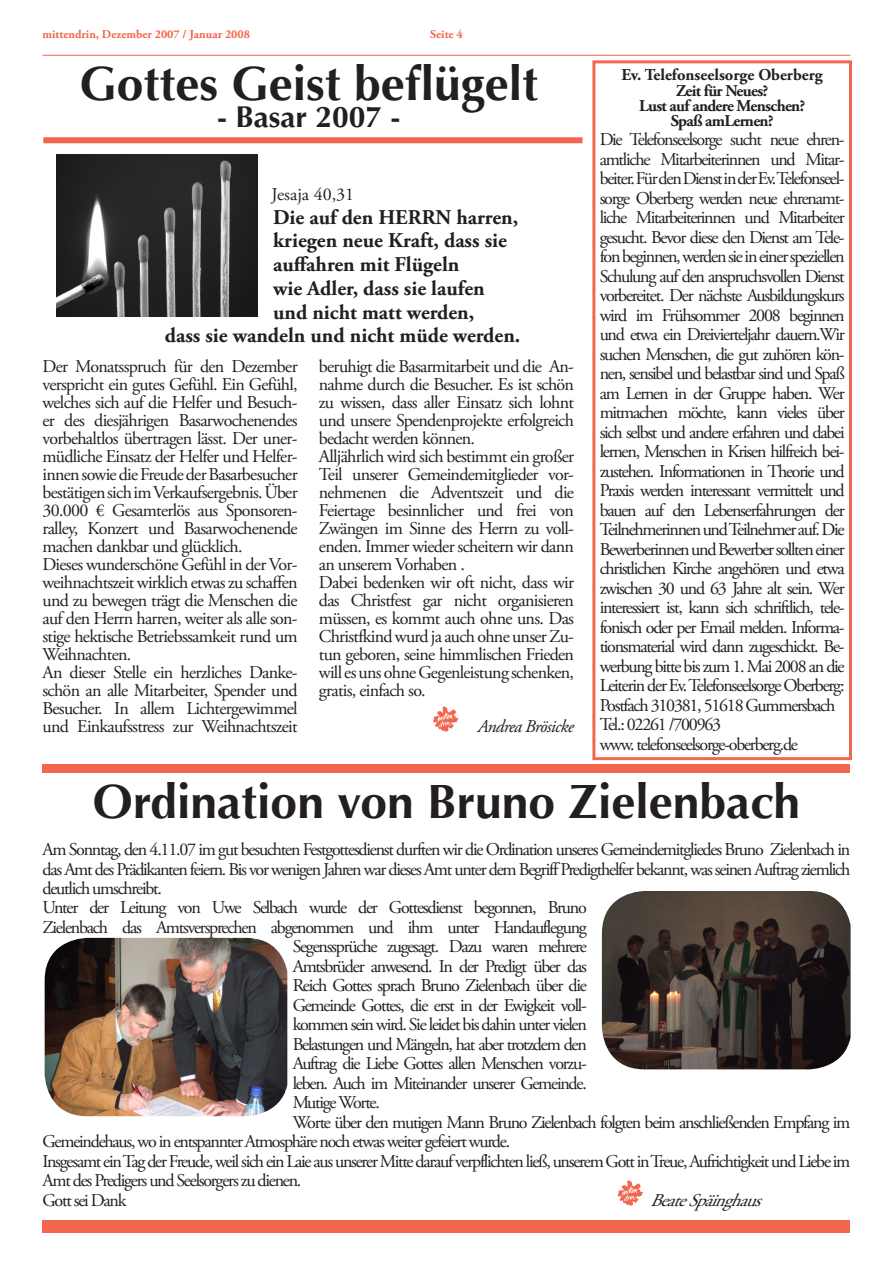
<style>
.page{position:relative;width:893px;height:1263px;background:#fff}
.page>*{position:absolute;margin:0;border:0;box-sizing:border-box;transform-origin:0 0}
.t1{font:700 48px "Optima";color:#231f20}
.t2{font:700 30px "Optima";color:#231f20}
.t3{font:700 21px "Adobe Garamond Pro";color:#231f20}
.t4{font:18px/19.5px "Adobe Garamond Pro";letter-spacing:-.07em;color:#231f20}
.t5{font:18px/18px "Adobe Garamond Pro";letter-spacing:-.04em;color:#231f20}
.t6{font:italic 18px "Adobe Garamond Pro";color:#231f20}
.t7{font:italic 18px "Adobe Garamond Pro";letter-spacing:-.04em;color:#231f20}
.t8{font:18px "Adobe Garamond Pro";color:#231f20}
.t9{font:700 16.5px/15.5px "Adobe Garamond Pro";letter-spacing:-.04em;color:#231f20;text-align:center}
.t10{font:700 12px "Adobe Garamond Pro";color:#f26650}
</style>
<div class="page">
<div style="left:43px;top:1220px;width:807px;height:13px;background:#f26650"></div>
<hr style="left:43px;top:55px;width:807px;height:1px;background:#f26650">
<img style="left:56px;top:154px;width:202px;height:162px">
<img style="left:45px;top:938px;width:242px;height:178px">
<svg style="left:618px;top:1180px;width:25px;height:26px"></svg>
<div style="left:43px;top:764px;width:807px;height:8px;background:#f26650"></div>
<img style="left:602px;top:891px;width:249px;height:178px">
<svg style="left:43px;top:137px;width:540px;height:6px;background:#f26d58"></svg>
<svg style="left:433px;top:706px;width:26px;height:26px"></svg>
<div style="left:592px;top:60px;width:260px;height:700px;border:3px solid #f26650"></div>
<p class="t10" style="left:43px;top:28px;width:209px">mittendrin, Dezember 2007 / Januar 2008</p>
<p class="t10" style="left:430px;top:28px;width:34px">Seite 4</p>
<h1 class="t1" style="left:79px;top:56px;width:460px">Gottes Geist beflügelt</h1>
<h2 class="t2" style="left:217px;top:100px;width:185px">- Basar 2007 -</h2>
<p class="t8" style="left:271px;top:183px;width:84px">Jesaja 40,31</p>
<p class="t3" style="left:273px;top:205px;width:247px">Die auf den HERRN harren,</p>
<p class="t3" style="left:273px;top:228px;width:235px">kriegen neue Kraft, dass sie</p>
<p class="t3" style="left:273px;top:252px;width:188px">auffahren mit Flügeln</p>
<p class="t3" style="left:273px;top:276px;width:213px">wie Adler, dass sie laufen</p>
<p class="t3" style="left:273px;top:300px;width:203px">und nicht matt werden,</p>
<p class="t3" style="left:165px;top:323px;width:357px">dass sie wandeln und nicht müde werden.</p>
<p class="t5" style="left:43px;top:358px;width:257px">Der Monatsspruch für den Dezember verspricht ein gutes Gefühl. Ein Gefühl, welches sich auf die Helfer und Besuch&shy;er des diesjährigen Basarwochenendes vorbehaltlos übertragen lässt. Der uner&shy;müdliche Einsatz der Helfer und Helfer&shy;innen sowie die Freude der Basarbesucher bestätigen sich im Verkaufsergebnis. Über 30.000 € Gesamterlös aus Sponsoren&shy;ralley, Konzert und Basarwochenende machen dankbar und glücklich.<br>Dieses wunderschöne Gefühl in der Vor&shy;weihnachtszeit wirklich etwas zu schaffen und zu bewegen trägt die Menschen die auf den Herrn harren, weiter als alle son&shy;stige hektische Betriebssamkeit rund um Weihnachten.<br>An dieser Stelle ein herzliches Danke&shy;schön an alle Mitarbeiter, Spender und Besucher. In allem Lichtergewimmel und Einkaufsstress zur Weihnachtszeit</p>
<p class="t5" style="left:319px;top:358px;width:257px">beruhigt die Basarmitarbeit und die An&shy;nahme durch die Besucher. Es ist schön zu wissen, dass aller Einsatz sich lohnt und unsere Spendenprojekte erfolgreich bedacht werden können.<br>Alljährlich wird sich bestimmt ein großer Teil unserer Gemeindemitglieder vor&shy;nehmenen die Adventszeit und die Feiertage besinnlicher und frei von Zwängen im Sinne des Herrn zu voll&shy;enden. Immer wieder scheitern wir dann an unserem Vorhaben .<br>Dabei bedenken wir oft nicht, dass wir das Christfest gar nicht organisieren müssen, es kommt auch ohne uns. Das Christfkind wurd ja auch ohne unser Zu&shy;tun geboren, seine himmlischen Frieden will es uns ohne Gegenleistung schenken, gratis, einfach so.</p>
<p class="t7" style="left:478px;top:715px;width:98px">Andrea Brösicke</p>
<p class="t9" style="left:622px;top:67px;width:203px">Ev. Telefonseelsorge Oberberg<br>Zeit für Neues?<br>Lust auf andere Menschen?<br>Spaß amLernen?</p>
<p class="t4" style="left:600px;top:131px;width:247px">Die Telefonseelsorge sucht neue ehren&shy;amtliche Mitarbeiterinnen und Mitar&shy;beiter. Für den Dienst in der Ev. Telefonseel&shy;sorge Oberberg werden neue ehrenamt&shy;liche Mitarbeiterinnen und Mitarbeiter gesucht. Bevor diese den Dienst am Tele&shy;fon beginnen, werden sie in einer speziellen Schulung auf den anspruchsvollen Dienst vorbereitet. Der nächste Ausbildungskurs wird im Frühsommer 2008 beginnen und etwa ein Dreivierteljahr dauern.Wir suchen Menschen, die gut zuhören kön&shy;nen, sensibel und belastbar sind und Spaß am Lernen in der Gruppe haben. Wer mitmachen möchte, kann vieles über sich selbst und andere erfahren und dabei lernen, Menschen in Krisen hilfreich bei&shy;zustehen. Informationen in Theorie und Praxis werden interessant vermittelt und bauen auf den Lebenserfahrungen der Teilnehmerinnen und Teilnehmer auf. Die Bewerberinnen und Bewerber sollten einer christlichen Kirche angehören und etwa zwischen 30 und 63 Jahre alt sein. Wer interessiert ist, kann sich schriftlich, tele&shy;fonisch oder per Email melden. Informa&shy;tionsmaterial wird dann zugeschickt. Be&shy;werbung bitte bis zum 1. Mai 2008 an die Leiterin der Ev. Telefonseelsorge Oberberg:<br>Postfach 310381, 51618 Gummersbach Tel.: 02261 /700963<br>www. telefonseelsorge-oberberg.de</p>
<h1 class="t1" style="left:93px;top:773px;width:709px">Ordination von Bruno Zielenbach</h1>
<p class="t4" style="left:43px;top:840px;width:809px">Am Sonntag, den 4.11.07 im gut besuchten Festgottesdienst durften wir die Ordination unseres Gemeindemitgliedes Bruno Zielenbach in</p>
<p class="t4" style="left:43px;top:860px;width:809px">das Amt des Prädikanten feiern. Bis vor wenigen Jahren war dieses Amt unter dem Begriff Predigthelfer bekannt, was seinen Auftrag ziemlich</p>
<p class="t4" style="left:43px;top:879px;width:121px">deutlich umschreibt.</p>
<p class="t4" style="left:43px;top:899px;width:546px">Unter der Leitung von Uwe Selbach wurde der Gottesdienst begonnen, Bruno</p>
<p class="t4" style="left:43px;top:918px;width:546px">Zielenbach das Amtsversprechen abgenommen und ihm unter Handauflegung</p>
<p class="t4" style="left:293px;top:938px;width:296px">Segenssprüche zugesagt. Dazu waren mehrere</p>
<p class="t4" style="left:293px;top:957px;width:296px">Amtsbrüder anwesend. In der Predigt über das</p>
<p class="t4" style="left:293px;top:977px;width:296px">Reich Gottes sprach Bruno Zielenbach über die</p>
<p class="t4" style="left:293px;top:996px;width:296px">Gemeinde Gottes, die erst in der Ewigkeit voll-</p>
<p class="t4" style="left:293px;top:1016px;width:296px">kommen sein wird. Sie leidet bis dahin unter vielen</p>
<p class="t4" style="left:293px;top:1035px;width:296px">Belastungen und Mängeln, hat aber trotzdem den</p>
<p class="t4" style="left:293px;top:1055px;width:296px">Auftrag die Liebe Gottes allen Menschen vorzu-</p>
<p class="t4" style="left:293px;top:1074px;width:296px">leben. Auch im Miteinander unserer Gemeinde.</p>
<p class="t4" style="left:293px;top:1094px;width:89px">Mutige Worte.</p>
<p class="t4" style="left:293px;top:1113px;width:559px">Worte über den mutigen Mann Bruno Zielenbach folgten beim anschließenden Empfang im</p>
<p class="t4" style="left:43px;top:1132px;width:469px">Gemeindehaus, wo in entspannter Atmosphäre noch etwas weiter gefeiert wurde.</p>
<p class="t4" style="left:43px;top:1152px;width:809px">Insgesamt ein Tag der Freude, weil sich ein Laie aus unserer Mitte darauf verpflichten ließ, unserem Gott in Treue, Aufrichtigkeit und Liebe im</p>
<p class="t4" style="left:43px;top:1171px;width:260px">Amt des Predigers und Seelsorgers zu dienen.</p>
<p class="t4" style="left:43px;top:1191px;width:85px">Gott sei Dank</p>
<p class="t6" style="left:650px;top:1189px;width:122px">BeateSpäinghaus</p>
</div>
